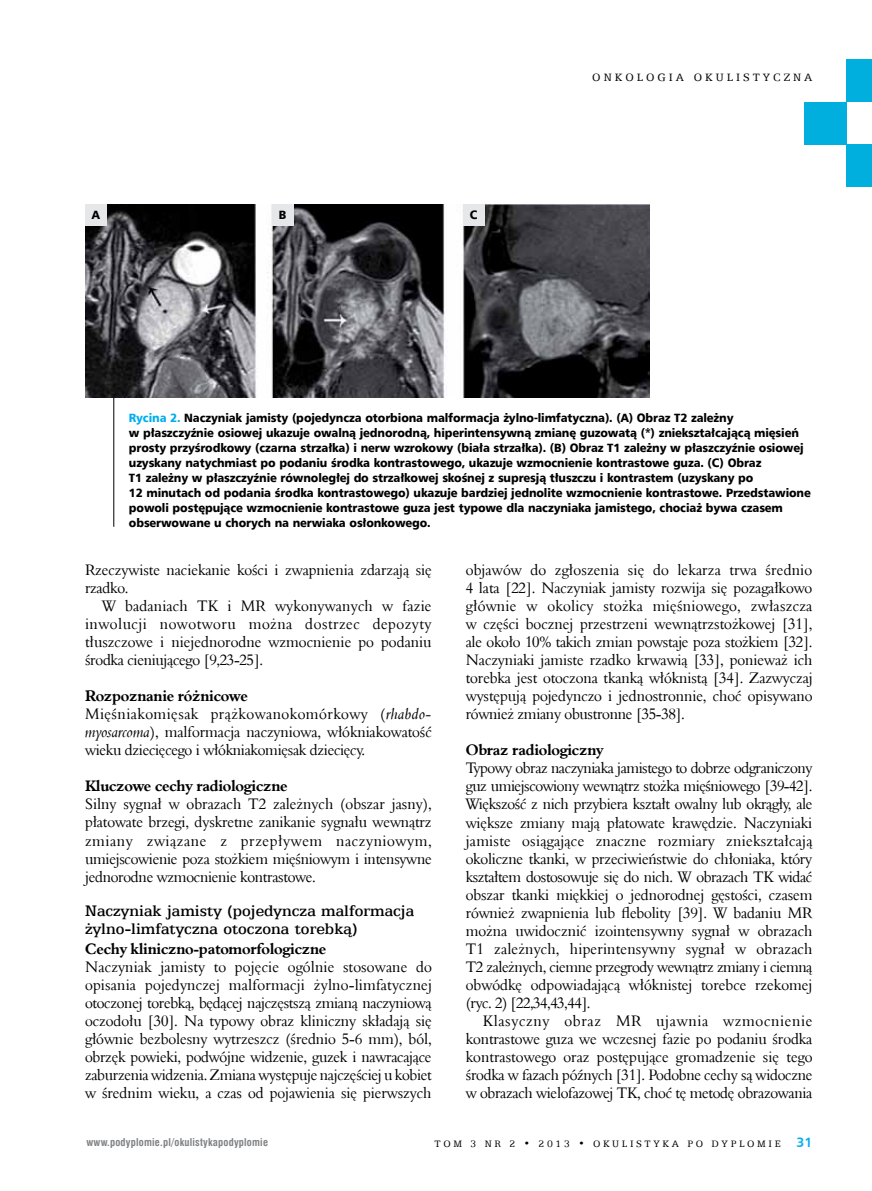
<style>
.page{position:relative;width:872px;height:1191px;background:#fff}
.page>*{position:absolute;margin:0;border:0;box-sizing:border-box;transform-origin:0 0}
.t1{font:17.25px/18px "Egyptian 505 Md EU";color:#000}
.t2{font:15.6px/18px "Aldine 401 EU";letter-spacing:-.005em;color:#000;text-align:justify;scale:.96 1}
.t3{font:700 15.6px "Aldine 401 EU";letter-spacing:-.02em;color:#000;scale:.96 1}
.t4{font:12px/15px "Humnst 777 Blk EU";letter-spacing:-.01em;color:#000;scale:.95 1}
.t5{font:12px "Egyptian 505 EU";letter-spacing:.25em;color:#000}
.t6{font:700 10.5px "Swis 721 Cn EU";letter-spacing:.02em;color:#808285}
.t7{font:10.5px "Egyptian 505 EU";letter-spacing:.25em;color:#000}
.s1{color:#00aeef}
.s2{font-weight:700}
.s3{font-style:italic}
.s4{font-family:"Humnst 777 EU";font-weight:700;font-size:13.5px;color:#00aeef}
</style>
<div class="page">
<div style="left:846px;top:60px;width:26px;height:42px;background:#00afde"></div>
<div style="left:804px;top:102px;width:42px;height:43px;background:#00afde"></div>
<div style="left:846px;top:145px;width:26px;height:42px;background:#00afde"></div>
<img style="left:85px;top:204px;width:564px;height:194px">
<hr style="left:113px;top:398px;width:1px;height:129px;background:#000">
<div style="left:463px;top:204px;width:21px;height:21px;background:#e6e7e8"></div>
<div style="left:272px;top:204px;width:21px;height:21px;background:#e6e7e8"></div>
<div style="left:85px;top:204px;width:21px;height:21px;background:#e6e7e8"></div>
<p class="t4" style="left:92px;top:208px;width:10px">A</p>
<p class="t4" style="left:279px;top:208px;width:9px">B</p>
<p class="t4" style="left:470px;top:208px;width:10px">C</p>
<p class="t5" style="left:592px;top:71px;width:222px">ONKOLOGIA OKULISTYCZNA</p>
<p class="t4" style="left:129px;top:410px;width:719px"><span class="s1">Rycina 2.</span> Naczyniak jamisty (pojedyncza otorbiona malformacja żylno-limfatyczna). (A) Obraz T2 zależny<br>w płaszczyźnie osiowej ukazuje owalną jednorodną, hiperintensywną zmianę guzowatą (*) zniekształcającą mięsień prosty przyśrodkowy (czarna strzałka) i nerw wzrokowy (biała strzałka). (B) Obraz T1 zależny w płaszczyźnie osiowej uzyskany natychmiast po podaniu środka kontrastowego, ukazuje wzmocnienie kontrastowe guza. (C) Obraz<br>T1 zależny w płaszczyźnie równoległej do strzałkowej skośnej z supresją tłuszczu i kontrastem (uzyskany po<br>12 minutach od podania środka kontrastowego) ukazuje bardziej jednolite wzmocnienie kontrastowe. Przedstawione powoli postępujące wzmocnienie kontrastowe guza jest typowe dla naczyniaka jamistego, chociaż bywa czasem obserwowane u chorych na nerwiaka osłonkowego.</p>
<p class="t2" style="left:85px;top:561px;width:363px">Rzeczywiste naciekanie kości i zwapnienia zdarzają się rzadko.</p>
<p class="t2" style="left:85px;top:597px;width:362px;text-indent:17px">W badaniach TK i MR wykonywanych w fazie inwolucji nowotworu można dostrzec depozyty tłuszczowe i niejednorodne wzmocnienie po podaniu środka cieniującego [9,23-25].</p>
<p class="t2" style="left:85px;top:687px;width:363px;text-align:left"><span class="s2">Rozpoznanie różnicowe<br></span>Mięśniakomięsak prążkowanokomórkowy (<span class="s3">rhabdo&shy;myosarcoma</span>), malformacja naczyniowa, włókniakowatość wieku dziecięcego i włókniakomięsak dziecięcy.</p>
<p class="t3" style="left:85px;top:776px;width:213px">Kluczowe cechy radiologiczne</p>
<p class="t2" style="left:85px;top:795px;width:363px">Silny sygnał w obrazach T2 zależnych (obszar jasny), płatowate brzegi, dyskretne zanikanie sygnału wewnątrz zmiany związane z przepływem naczyniowym, umiejscowienie poza stożkiem mięśniowym i intensywne jednorodne wzmocnienie kontrastowe.</p>
<p class="t1" style="left:85px;top:901px;width:331px">Naczyniak jamisty (pojedyncza malformacja żylno-limfatyczna otoczona torebką)</p>
<p class="t3" style="left:85px;top:938px;width:253px">Cechy kliniczno-patomorfologiczne</p>
<p class="t2" style="left:85px;top:957px;width:363px">Naczyniak jamisty to pojęcie ogólnie stosowane do opisania pojedynczej malformacji żylno-limfatycznej otoczonej torebką, będącej najczęstszą zmianą naczyniową oczodołu [30]. Na typowy obraz kliniczny składają się głównie bezbolesny wytrzeszcz (średnio 5-6 mm), ból, obrzęk powieki, podwójne widzenie, guzek i nawracające zaburzenia widzenia. Zmiana występuje najczęściej u kobiet w średnim wieku, a czas od pojawienia się pierwszych</p>
<p class="t2" style="left:466px;top:561px;width:363px">objawów do zgłoszenia się do lekarza trwa średnio 4 lata [22]. Naczyniak jamisty rozwija się pozagałkowo głównie w okolicy stożka mięśniowego, zwłaszcza w części bocznej przestrzeni wewnątrzstożkowej [31], ale około 10% takich zmian powstaje poza stożkiem [32].<br>Naczyniaki jamiste rzadko krwawią [33], ponieważ ich torebka jest otoczona tkanką włóknistą [34]. Zazwyczaj występują pojedynczo i jednostronnie, choć opisywano również zmiany obustronne [35-38].</p>
<p class="t3" style="left:466px;top:740px;width:145px">Obraz radiologiczny</p>
<p class="t2" style="left:466px;top:759px;width:363px">Typowy obraz naczyniaka jamistego to dobrze odgraniczony guz umiejscowiony wewnątrz stożka mięśniowego [39-42].<br>Większość z nich przybiera kształt owalny lub okrągły, ale większe zmiany mają płatowate krawędzie. Naczyniaki jamiste osiągające znaczne rozmiary zniekształcają okoliczne tkanki, w przeciwieństwie do chłoniaka, który kształtem dostosowuje się do nich. W obrazach TK widać obszar tkanki miękkiej o jednorodnej gęstości, czasem również zwapnienia lub flebolity [39]. W badaniu MR można uwidocznić izointensywny sygnał w obrazach T1 zależnych, hiperintensywny sygnał w obrazach T2 zależnych, ciemne przegrody wewnątrz zmiany i ciemną obwódkę odpowiadającą włóknistej torebce rzekomej (ryc. 2) [22,34,43,44].</p>
<p class="t2" style="left:466px;top:1011px;width:363px;text-indent:17px">Klasyczny obraz MR ujawnia wzmocnienie kontrastowe guza we wczesnej fazie po podaniu środka kontrastowego oraz postępujące gromadzenie się tego środka w fazach późnych [31]. Podobne cechy są widoczne w obrazach wielofazowej TK, choć tę metodę obrazowania</p>
<p class="t6" style="left:86px;top:1136px;width:183px">www.podyplomie.pl/okulistykapodyplomie</p>
<p class="t7" style="left:434px;top:1137px;width:379px">TOM 3 NR 2 • 2013 • OKULISTYKA PO DYPLOMIE <span class="s4">31</span></p>
</div>
